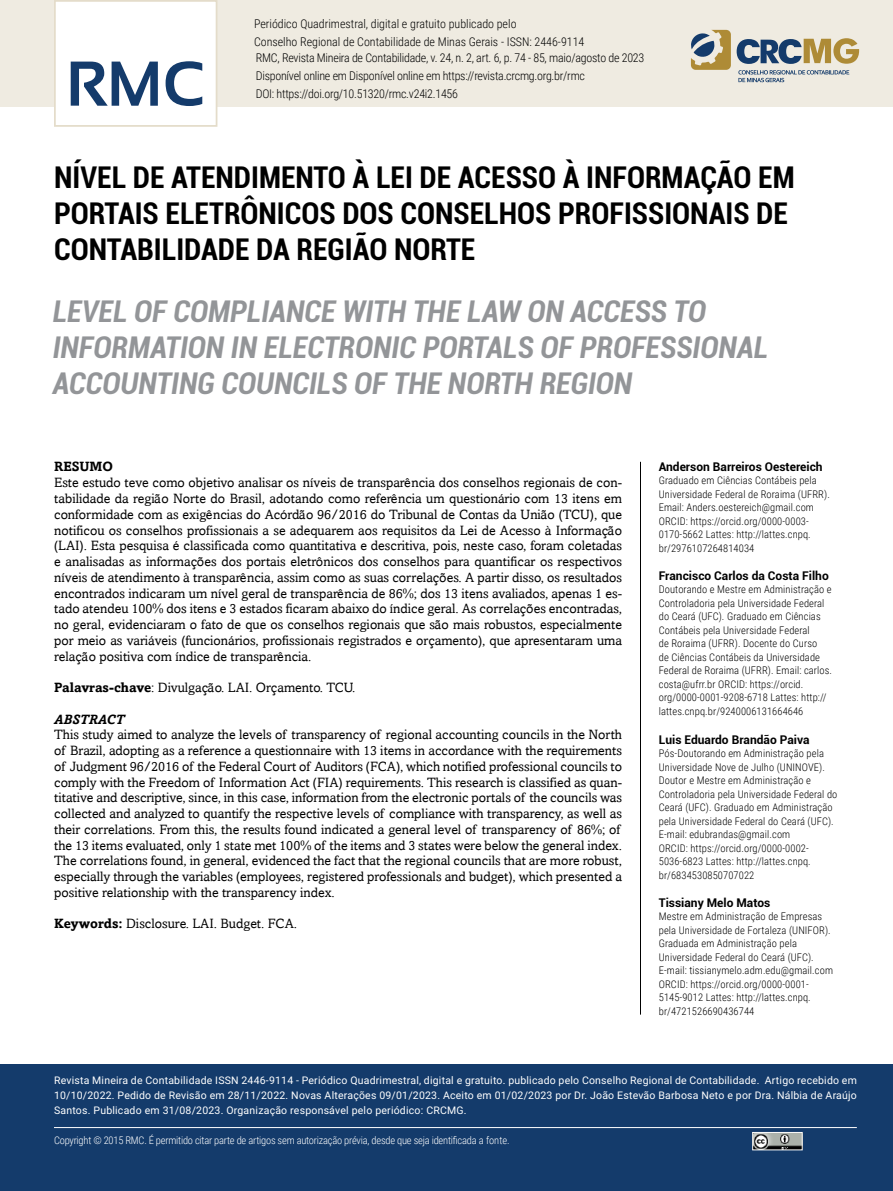
<style>
.page{position:relative;width:893px;height:1191px;background:#fff}
.page>*{position:absolute;margin:0;border:0;box-sizing:border-box;transform-origin:0 0}
.t1{font:700 63.15px "Sansation";color:#143b6b}
.t2{font:italic 700 condensed 30px/36px "Roboto";color:#939598}
.t3{font:700 condensed 30px/36px "Roboto";color:#000}
.t4{font:13.5px/15.8px "Amasis";color:#000;text-align:justify}
.t5{font:italic 700 13.5px "Amasis";color:#000}
.t6{font:700 13.5px "Amasis";color:#000}
.t7{font:300 12px/18px "Roboto Condensed";letter-spacing:-.02em;color:#000}
.t8{font:300 12px/18px "Roboto Condensed";color:#000}
.t9{font:700 12px "Roboto";color:#000}
.t10{font:300 10.5px/13.5px "Roboto Condensed";letter-spacing:.01em;color:#000}
.t11{font:10.5px/15px "Roboto";letter-spacing:.02em;color:#fff;text-align:justify}
.t12{font:300 10.5px "Roboto Condensed";letter-spacing:-.02em;color:#fff}
.s1{font-weight:700}
</style>
<div class="page">
<div style="left:0;top:0;width:893px;height:106px;background:#efebe1"></div>
<div style="left:54px;top:0;width:163px;height:127px;background:#fff;border:2px solid #e4dcca"></div>
<div style="left:0;top:1064px;width:893px;height:127px;background:#143b6b"></div>
<svg style="left:738px;top:70px;width:111px;height:12px"></svg>
<svg style="left:691px;top:30px;width:40px;height:40px"></svg>
<svg style="left:737px;top:38px;width:122px;height:26px"></svg>
<hr style="left:54px;top:1127px;width:803px;height:1px;background:#fff">
<img style="left:754px;top:1134px;width:47px;height:14px">
<div style="left:752px;top:1132px;width:51px;height:18px;border:1px solid #fff"></div>
<hr style="left:640px;top:462px;width:1px;height:552px;background:#000">
<h1 class="t1" style="left:66px;top:49px;width:141px">RMC</h1>
<p class="t8" style="left:254px;top:14px;width:332px">Periódico Quadrimestral, digital e gratuito publicado pelo<br>Conselho Regional de Contabilidade de Minas Gerais - ISSN: 2446-9114</p>
<p class="t7" style="left:256px;top:48px;width:390px">RMC, Revista Mineira de Contabilidade, v. 24, n. 2, art. 6, p. 74 - 85, maio/agosto de 2023<br>Disponível online em Disponível online em https://revista.crcmg.org.br/rmc<br>DOI: https://doi.org/10.51320/rmc.v24i2.1456</p>
<h2 class="t3" style="left:54px;top:159px;width:742px">NÍVEL DE ATENDIMENTO À LEI DE ACESSO À INFORMAÇÃO EM<br>PORTAIS ELETRÔNICOS DOS CONSELHOS PROFISSIONAIS DE<br>CONTABILIDADE DA REGIÃO NORTE</h2>
<h2 class="t2" style="left:53px;top:292px;width:717px">LEVEL OF COMPLIANCE WITH THE LAW ON ACCESS TO<br>INFORMATION IN ELECTRONIC PORTALS OF PROFESSIONAL<br>ACCOUNTING COUNCILS OF THE NORTH REGION</h2>
<p class="t6" style="left:54px;top:459px;width:60px">RESUMO</p>
<p class="t4" style="left:54px;top:474px;width:569px">Este estudo teve como objetivo analisar os níveis de transparência dos conselhos regionais de con&shy;tabilidade da região Norte do Brasil, adotando como referência um questionário com 13 itens em conformidade com as exigências do Acórdão 96/2016 do Tribunal de Contas da União (TCU), que notificou os conselhos profissionais a se adequarem aos requisitos da Lei de Acesso à Informação (LAI). Esta pesquisa é classificada como quantitativa e descritiva, pois, neste caso, foram coletadas e analisadas as informações dos portais eletrônicos dos conselhos para quantificar os respectivos níveis de atendimento à transparência, assim como as suas correlações. A partir disso, os resultados encontrados indicaram um nível geral de transparência de 86%; dos 13 itens avaliados, apenas 1 es&shy;tado atendeu 100% dos itens e 3 estados ficaram abaixo do índice geral. As correlações encontradas, no geral, evidenciaram o fato de que os conselhos regionais que são mais robustos, especialmente por meio as variáveis (funcionários, profissionais registrados e orçamento), que apresentaram uma relação positiva com índice de transparência.</p>
<p class="t4" style="left:54px;top:679px;width:303px"><span class="s1">Palavras-chave</span>: Divulgação. LAI. Orçamento. TCU.</p>
<p class="t5" style="left:54px;top:711px;width:72px">ABSTRACT</p>
<p class="t4" style="left:54px;top:727px;width:569px;text-align:left">This study aimed to analyze the levels of transparency of regional accounting councils in the North of Brazil, adopting as a reference a questionnaire with 13 items in accordance with the requirements of Judgment 96/2016 of the Federal Court of Auditors (FCA), which notified professional councils to comply with the Freedom of Information Act (FIA) requirements. This research is classified as quan&shy;titative and descriptive, since, in this case, information from the electronic portals of the councils was collected and analyzed to quantify the respective levels of compliance with transparency, as well as their correlations. From this, the results found indicated a general level of transparency of 86%; of the 13 items evaluated, only 1 state met 100% of the items and 3 states were below the general index.<br>The correlations found, in general, evidenced the fact that the regional councils that are more robust, especially through the variables (employees, registered professionals and budget), which presented a positive relationship with the transparency index.</p>
<p class="t4" style="left:54px;top:916px;width:244px"><span class="s1">Keywords:</span> Disclosure. LAI. Budget. FCA.</p>
<p class="t9" style="left:659px;top:458px;width:165px">Anderson Barreiros Oestereich</p>
<p class="t10" style="left:659px;top:473px;width:173px">Graduado em Ciências Contábeis pela Universidade Federal de Roraima (UFRR).<br>Email: Anders.oestereich@gmail.com ORCID: https://orcid.org/0000-0003- 0170-5662 Lattes: http://lattes.cnpq. br/2976107264814034</p>
<p class="t9" style="left:659px;top:567px;width:171px">Francisco Carlos da Costa Filho</p>
<p class="t10" style="left:659px;top:582px;width:175px">Doutorando e Mestre em Administração e Controladoria pela Universidade Federal do Ceará (UFC). Graduado em Ciências Contábeis pela Universidade Federal<br>de Roraima (UFRR). Docente do Curso<br>de Ciências Contábeis da Universidade Federal de Roraima (UFRR). Email: carlos. costa@ufrr.br ORCID: https://orcid. org/0000-0001-9208-6718 Lattes: http:// lattes.cnpq.br/9240006131664646</p>
<p class="t9" style="left:659px;top:731px;width:152px">Luis Eduardo Brandão Paiva</p>
<p class="t10" style="left:659px;top:746px;width:180px">Pós-Doutorando em Administração pela Universidade Nove de Julho (UNINOVE).<br>Doutor e Mestre em Administração e Controladoria pela Universidade Federal do Ceará (UFC). Graduado em Administração pela Universidade Federal do Ceará (UFC).<br>E-mail: edubrandas@gmail.com<br>ORCID: https://orcid.org/0000-0002- 5036-6823 Lattes: http://lattes.cnpq. br/6834530850707022</p>
<p class="t9" style="left:659px;top:894px;width:113px">Tissiany Melo Matos</p>
<p class="t10" style="left:659px;top:909px;width:176px">Mestre em Administração de Empresas pela Universidade de Fortaleza (UNIFOR).<br>Graduada em Administração pela Universidade Federal do Ceará (UFC).<br>E-mail: tissianymelo.adm.edu@gmail.com ORCID: https://orcid.org/0000-0001- 5145-9012 Lattes: http://lattes.cnpq. br/4721526690436744</p>
<p class="t11" style="left:54px;top:1072px;width:804px">Revista Mineira de Contabilidade ISSN 2446-9114 - Periódico Quadrimestral, digital e gratuito. publicado pelo Conselho Regional de Contabilidade. Artigo recebido em 10/10/2022. Pedido de Revisão em 28/11/2022. Novas Alterações 09/01/2023. Aceito em 01/02/2023 por Dr. João Estevão Barbosa Neto e por Dra. Nálbia de Araújo Santos. Publicado em 31/08/2023. Organização responsável pelo periódico: CRCMG.</p>
<p class="t12" style="left:54px;top:1133px;width:457px">Copyright © 2015 RMC. É permitido citar parte de artigos sem autorização prévia, desde que seja identificada a fonte.</p>
</div>
